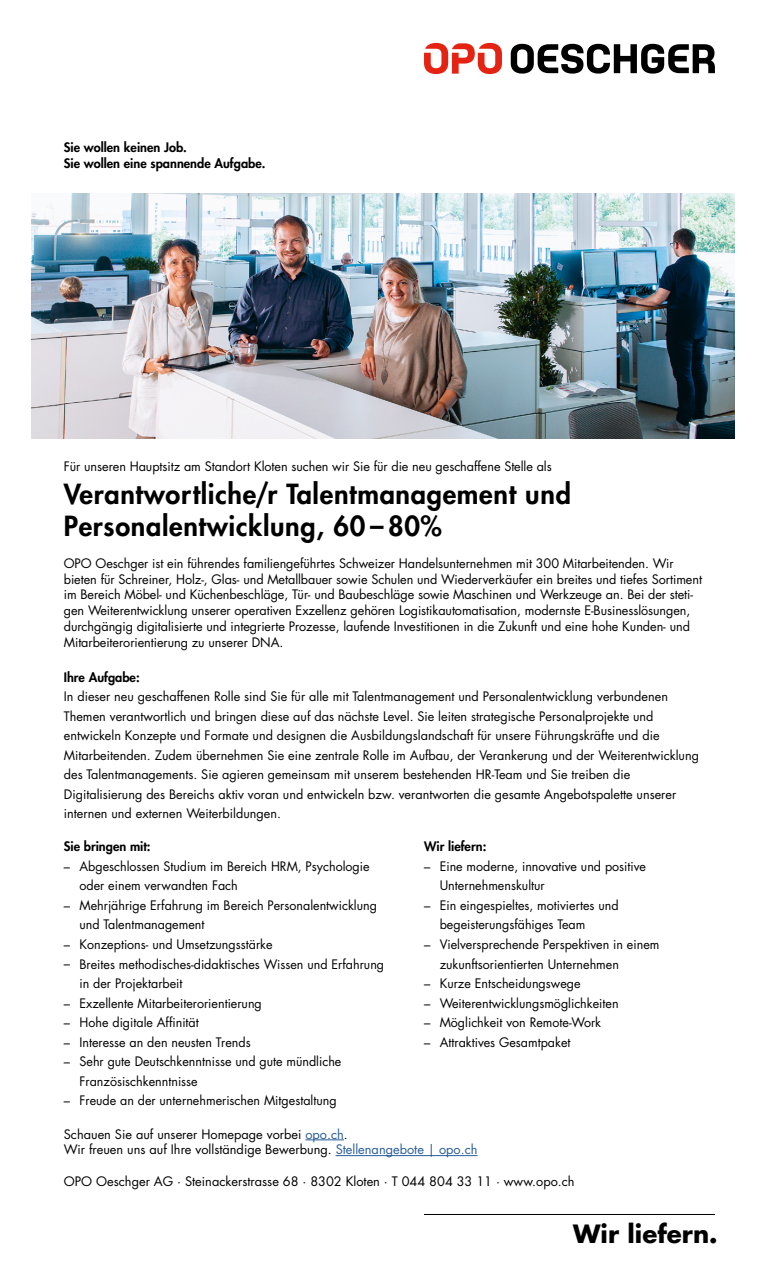
<style>
.page{position:relative;width:766px;height:1276px;background:#fff}
.page>*{position:absolute;margin:0;border:0;box-sizing:border-box;transform-origin:0 0}
.t1{font:800 27px/32.4px "Futura Std";letter-spacing:.025em;color:#000}
.t2{font:700 24.6px "Futura Std";color:#000}
.t3{font:12.75px/19.5px "Futura Std";color:#000}
.t4{font:800 12.75px/15.8px "Futura Std";color:#000}
.s1{color:#275b9b}
</style>
<div class="page">
<svg style="left:510px;top:44px;width:204px;height:30px"></svg>
<svg style="left:424px;top:43px;width:78px;height:31px"></svg>
<hr style="left:424px;top:1214px;width:290px;height:1px;background:#000">
<img style="left:32px;top:194px;width:701px;height:244px">
<hr style="left:305px;top:1139px;width:39px;height:1px;background:#275b9b">
<hr style="left:335px;top:1155px;width:142px;height:1px;background:#275b9b">
<p class="t4" style="left:64px;top:140px;width:203px">Sie wollen keinen Job.<br>Sie wollen eine spannende Aufgabe.</p>
<p class="t3" style="left:64px;top:457px;width:489px">Für unseren Hauptsitz am Standort Kloten suchen wir Sie für die neu geschaffene Stelle als</p>
<h1 class="t1" style="left:64px;top:478px;width:508px">Verantwortliche/r Talentmanagement und<br>Personalentwicklung, 60 – 80%</h1>
<p class="t3" style="left:64px;top:555px;width:639px;line-height:15.8px">OPO Oeschger ist ein führendes familiengeführtes Schweizer Handelsunternehmen mit 300 Mitarbeitenden. Wir bieten für Schreiner, Holz-, Glas- und Metallbauer sowie Schulen und Wiederverkäufer ein breites und tiefes Sortiment im Bereich Möbel- und Küchenbeschläge, Tür- und Baubeschläge sowie Maschinen und Werkzeuge an. Bei der steti&shy;gen Weiterentwicklung unserer operativen Exzellenz gehören Logistikautomatisation, modernste E-Businesslösungen, durchgängig digitalisierte und integrierte Prozesse, laufende Investitionen in die Zukunft und eine hohe Kunden- und Mitarbeiterorientierung zu unserer DNA.</p>
<p class="t4" style="left:64px;top:669px;width:77px">Ihre Aufgabe:</p>
<p class="t3" style="left:64px;top:687px;width:636px">In dieser neu geschaffenen Rolle sind Sie für alle mit Talentmanagement und Personalentwicklung verbundenen Themen verantwortlich und bringen diese auf das nächste Level. Sie leiten strategische Personalprojekte und entwickeln Konzepte und Formate und designen die Ausbildungslandschaft für unsere Führungskräfte und die Mitarbeitenden. Zudem übernehmen Sie eine zentrale Rolle im Aufbau, der Verankerung und der Weiterentwicklung des Talentmanagements. Sie agieren gemeinsam mit unserem bestehenden HR-Team und Sie treiben die Digitalisierung des Bereichs aktiv voran und entwickeln bzw. verantworten die gesamte Angebotspalette unserer internen und externen Weiterbildungen.</p>
<p class="t4" style="left:64px;top:839px;width:88px">Sie bringen mit:</p>
<p class="t3" style="left:79px;top:856px;width:291px;text-indent:-16px">– Abgeschlossen Studium im Bereich HRM, Psychologie oder einem verwandten Fach</p>
<p class="t3" style="left:79px;top:895px;width:299px;text-indent:-16px">– Mehrjährige Erfahrung im Bereich Personalentwicklung und Talentmanagement</p>
<p class="t3" style="left:64px;top:934px;width:210px">– Konzeptions- und Umsetzungsstärke</p>
<p class="t3" style="left:79px;top:954px;width:306px;text-indent:-16px">– Breites methodisches-didaktisches Wissen und Erfahrung in der Projektarbeit</p>
<p class="t3" style="left:64px;top:993px;width:199px">– Exzellente Mitarbeiterorientierung</p>
<p class="t3" style="left:64px;top:1012px;width:136px">– Hohe digitale Affinität</p>
<p class="t3" style="left:64px;top:1032px;width:188px">– Interesse an den neusten Trends</p>
<p class="t3" style="left:79px;top:1051px;width:263px;text-indent:-16px">– Sehr gute Deutschkenntnisse und gute mündliche<br>Französischkenntnisse</p>
<p class="t3" style="left:64px;top:1090px;width:274px">– Freude an der unternehmerischen Mitgestaltung</p>
<p class="t4" style="left:424px;top:839px;width:64px">Wir liefern:</p>
<p class="t3" style="left:439px;top:856px;width:208px;text-indent:-16px">– Eine moderne, innovative und positive<br>Unternehmenskultur</p>
<p class="t3" style="left:439px;top:895px;width:180px;text-indent:-16px">– Ein eingespieltes, motiviertes und begeisterungsfähiges Team</p>
<p class="t3" style="left:439px;top:934px;width:221px;text-indent:-16px">– Vielversprechende Perspektiven in einem zukunftsorientierten Unternehmen</p>
<p class="t3" style="left:424px;top:973px;width:158px">– Kurze Entscheidungswege</p>
<p class="t3" style="left:424px;top:993px;width:196px">– Weiterentwicklungsmöglichkeiten</p>
<p class="t3" style="left:424px;top:1012px;width:178px">– Möglichkeit von Remote-Work</p>
<p class="t3" style="left:424px;top:1032px;width:148px">– Attraktives Gesamtpaket</p>
<p class="t3" style="left:64px;top:1126px;width:415px;line-height:15.8px">Schauen Sie auf unserer Homepage vorbei <span class="s1">opo.ch</span>.<br>Wir freuen uns auf Ihre vollständige Bewerbung. <span class="s1">Stellenangebote | opo.ch</span></p>
<p class="t3" style="left:64px;top:1171px;width:512px">OPO Oeschger AG · Steinackerstrasse 68 · 8302 Kloten · T 044 804 33 11 · www.opo.ch</p>
<h2 class="t2" style="left:573px;top:1217px;width:146px">Wir liefern.</h2>
</div>
